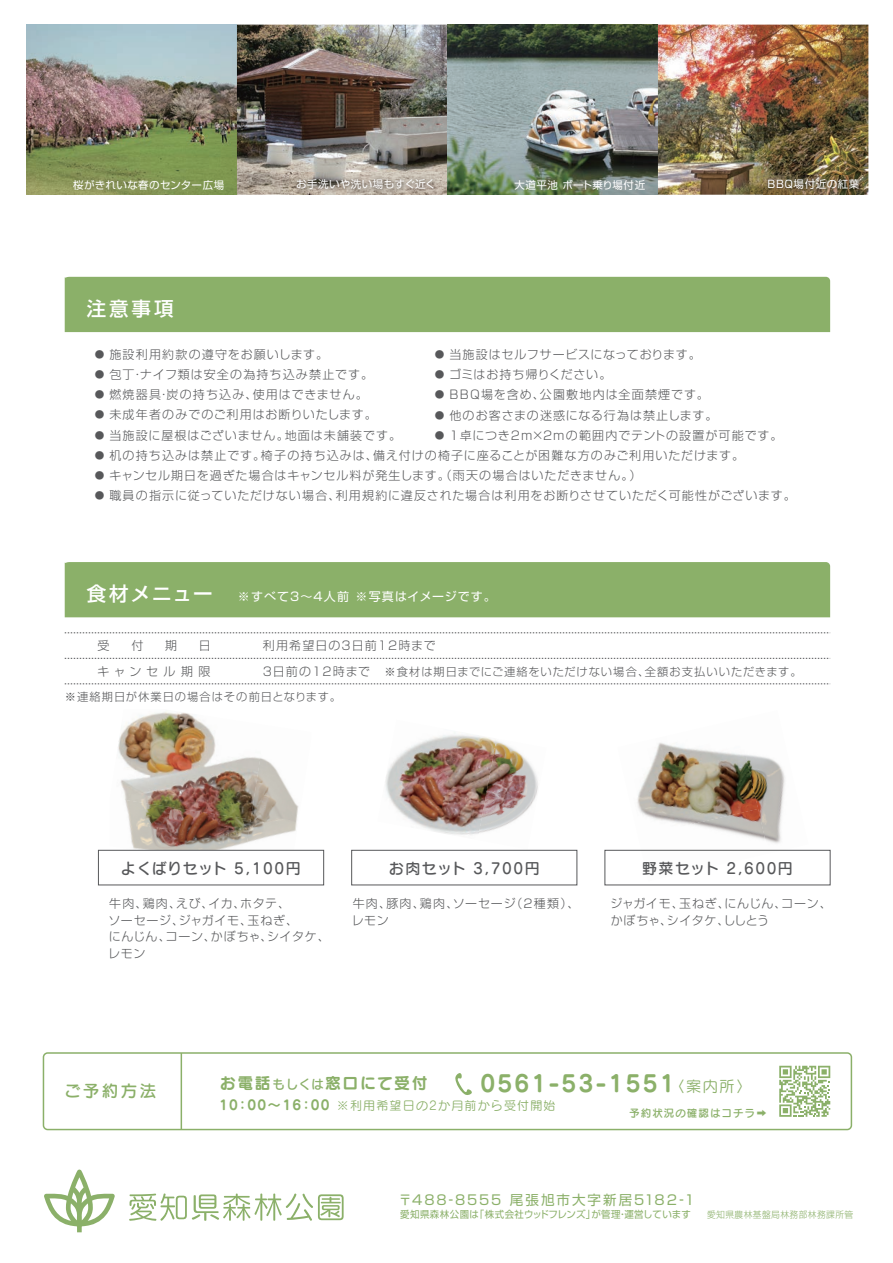
<style>
.page{position:relative;width:893px;height:1263px;background:#fff}
.page>*{position:absolute;margin:0;border:0;box-sizing:border-box;transform-origin:0 0}
.t1{font:22.8px "Seurat Pro B";letter-spacing:.1em;color:#8bb069}
.t2{font:500 19.5px "Shin Go Pro";letter-spacing:.13em;color:#fff}
.t3{font:16.5px "Seurat Pro DB";letter-spacing:.15em;color:#8bb069}
.t4{font:15.9px "Seurat Pro B";letter-spacing:.1em;color:#8bb069}
.t5{font:15px "Seurat Pro DB";letter-spacing:.1em;color:#57585a}
.t6{font:15px "Seurat Pro DB";letter-spacing:.04em;color:#57585a}
.t7{font:13.5px "Shin Go Pro";letter-spacing:.15em;color:#8bb069}
.t8{font:300 12px/16.5px "Shin Go Pro";letter-spacing:.08em;color:#57585a}
.t9{font:300 12px "Shin Go Pro";letter-spacing:.1em;color:#57585a}
.t10{font:300 12px/16.5px "Shin Go Pro";letter-spacing:.055em;color:#57585a}
.t11{font:300 12px/16.5px "Shin Go Pro";letter-spacing:.04em;color:#57585a}
.t12{font:12px "Seurat Pro M";letter-spacing:.1em;color:#8bb069}
.t13{font:300 12px "Shin Go Pro";letter-spacing:.05em;color:#57585a}
.t14{font:12px "Shin Go Pro";letter-spacing:.085em;color:#fff}
.t15{font:300 12px/25.5px "Shin Go Pro";letter-spacing:.425em;color:#57585a;text-align:right}
.t16{font:300 11.25px "Shin Go Pro";letter-spacing:.08em;color:#57585a}
.t17{font:10.5px "Shin Go Pro";letter-spacing:.04em;color:#fff}
.t18{font:10.5px "Seurat Pro DB";letter-spacing:.1em;color:#8bb069}
.t19{font:9.75px "Shin Go Pro";letter-spacing:.04em;color:#8bb069}
.s1{font-size:9.6px}
.s2{font-size:12px}
.s3{font-family:"Seurat Pro DB";font-size:12.75px}
.s4{font-family:"Seurat Pro M";font-size:15.15px}
.s5{font-family:"Seurat Pro B";font-size:13.5px}
.s6{font-weight:300;font-size:9px}
</style>
<div class="page">
<img style="left:385px;top:735px;width:103px;height:100px">
<img style="left:477px;top:738px;width:61px;height:97px">
<img style="left:637px;top:742px;width:100px;height:67px">
<img style="left:737px;top:754px;width:71px;height:96px">
<img style="left:638px;top:809px;width:131px;height:41px">
<img style="left:118px;top:711px;width:128px;height:86px">
<img style="left:246px;top:757px;width:65px;height:93px">
<img style="left:110px;top:797px;width:141px;height:53px">
<img style="left:26px;top:25px;width:842px;height:170px">
<div style="left:65px;top:277px;width:765px;height:55px;background:#8bb069"></div>
<div style="left:65px;top:562px;width:765px;height:55px;background:#8bb069"></div>
<div style="left:98px;top:850px;width:226px;height:35px;border:1px solid #57585a"></div>
<div style="left:351px;top:850px;width:226px;height:35px;border:1px solid #57585a"></div>
<div style="left:604px;top:850px;width:227px;height:35px;border:1px solid #57585a"></div>
<svg style="left:44px;top:1169px;width:71px;height:63px"></svg>
<svg style="left:129px;top:1193px;width:215px;height:28px"></svg>
<svg style="left:779px;top:1066px;width:51px;height:51px"></svg>
<div style="left:43px;top:1052px;width:809px;height:78px;border:2px solid #8bb069;border-radius:4px"></div>
<svg style="left:455px;top:1073px;width:17px;height:22px"></svg>
<hr style="left:181px;top:1053px;width:1px;height:76px;background:#8bb069">
<svg style="left:65px;top:658px;width:765px;height:1px"></svg>
<svg style="left:65px;top:684px;width:765px;height:1px"></svg>
<svg style="left:65px;top:632px;width:765px;height:1px"></svg>
<img style="left:290px;top:173px;width:152px;height:22px">
<img style="left:763px;top:175px;width:101px;height:20px">
<p class="t17" style="left:73px;top:176px;width:152px">桜がきれいな春のセンター広場</p>
<p class="t17" style="left:296px;top:176px;width:141px">お手洗いや洗い場もすぐ近く</p>
<p class="t17" style="left:514px;top:176px;width:132px">大道平池 ボート乗り場付近</p>
<h2 class="t2" style="left:87px;top:293px;width:88px">注意事項</h2>
<p class="t17" style="left:768px;top:176px;width:93px">BBQ場付近の紅葉</p>
<p class="t13" style="left:435px;top:344px;width:268px"><span class="s1">●</span> 当施設はセルフサービスになっております。</p>
<p class="t10" style="left:435px;top:365px;width:178px"><span class="s1">●</span> ゴミはお持ち帰りください。</p>
<p class="t9" style="left:435px;top:385px;width:276px"><span class="s1">●</span> BBQ場を含め、公園敷地内は全面禁煙です。</p>
<p class="t8" style="left:435px;top:405px;width:284px"><span class="s1">●</span> 他のお客さまの迷惑になる行為は禁止します。</p>
<p class="t8" style="left:435px;top:426px;width:349px"><span class="s1">●</span> 1卓につき2ｍ×2ｍの範囲内でテントの設置が可能です。</p>
<p class="t9" style="left:95px;top:344px;width:235px"><span class="s1">●</span> 施設利用約款の遵守をお願いします。</p>
<p class="t8" style="left:95px;top:365px;width:280px"><span class="s1">●</span> 包丁・ナイフ類は安全の為持ち込み禁止です。</p>
<p class="t9" style="left:95px;top:385px;width:275px"><span class="s1">●</span> 燃焼器具・炭の持ち込み、使用はできません。</p>
<p class="t8" style="left:95px;top:405px;width:284px"><span class="s1">●</span> 未成年者のみでのご利用はお断りいたします。</p>
<p class="t8" style="left:95px;top:425px;width:308px"><span class="s1">●</span> 当施設に屋根はございません。地面は未舗装です。</p>
<p class="t8" style="left:95px;top:446px;width:651px"><span class="s1">●</span> 机の持ち込みは禁止です。椅子の持ち込みは、備え付けの椅子に座ることが困難な方のみご利用いただけます。</p>
<p class="t8" style="left:95px;top:466px;width:548px"><span class="s1">●</span> キャンセル期日を過ぎた場合はキャンセル料が発生します。（雨天の場合はいただきません。）</p>
<p class="t8" style="left:95px;top:486px;width:702px"><span class="s1">●</span> 職員の指示に従っていただけない場合、利用規約に違反された場合は利用をお断りさせていただく可能性がございます。</p>
<h2 class="t2" style="left:87px;top:578px;width:127px">食材メニュー</h2>
<p class="t14" style="left:238px;top:587px;width:259px">※すべて3～4人前 ※写真はイメージです。</p>
<p class="t8" style="left:97px;top:636px;width:13px">受</p>
<p class="t8" style="left:131px;top:636px;width:13px">付</p>
<p class="t8" style="left:165px;top:636px;width:13px">期</p>
<p class="t15" style="left:97px;top:631px;width:115px">日<br>キャンセル期限</p>
<p class="t9" style="left:263px;top:636px;width:187px">利用希望日の3日前12時まで　</p>
<p class="t16" style="left:263px;top:662px;width:540px"><span class="s2">3日前の12時まで　</span>※食材は期日までにご連絡をいただけない場合、全額お支払いいただきます。</p>
<p class="t16" style="left:65px;top:688px;width:278px">※連絡期日が休業日の場合はその前日となります。</p>
<p class="t6" style="left:121px;top:859px;width:181px">よくばりセット 5,100円</p>
<p class="t10" style="left:108px;top:894px;width:223px">牛肉、鶏肉、えび、イカ、ホタテ、<br>ソーセージ、ジャガイモ、玉ねぎ、<br>にんじん、コーン、かぼちゃ、シイタケ、レモン</p>
<p class="t8" style="left:352px;top:894px;width:229px">牛肉、豚肉、鶏肉、ソーセージ（2種類）、レモン</p>
<p class="t11" style="left:610px;top:894px;width:223px">ジャガイモ、玉ねぎ、にんじん、コーン、かぼちゃ、シイタケ、ししとう</p>
<p class="t5" style="left:389px;top:859px;width:152px">お肉セット 3,700円</p>
<p class="t5" style="left:642px;top:859px;width:152px">野菜セット 2,600円</p>
<h3 class="t3" style="left:65px;top:1079px;width:93px">ご予約方法</h3>
<h3 class="t4" style="left:220px;top:1071px;width:209px">お電話<span class="s3">もしくは</span>窓口にて受付</h3>
<h1 class="t1" style="left:480px;top:1067px;width:273px">0561-53-1551<span class="s4">〈案内所〉</span></h1>
<p class="t12" style="left:219px;top:1098px;width:338px"><span class="s5">10：00～16：00</span> ※利用希望日の2か月前から受付開始</p>
<p class="t18" style="left:629px;top:1106px;width:139px">予約状況の確認はコチラ➡</p>
<p class="t7" style="left:398px;top:1189px;width:298px">〒488-8555 尾張旭市大字新居5182-1</p>
<p class="t19" style="left:400px;top:1206px;width:455px">愛知県森林公園は「株式会社ウッドフレンズ」が管理・運営しています <span class="s6">　愛知県農林基盤局林務部林務課所管</span></p>
</div>
